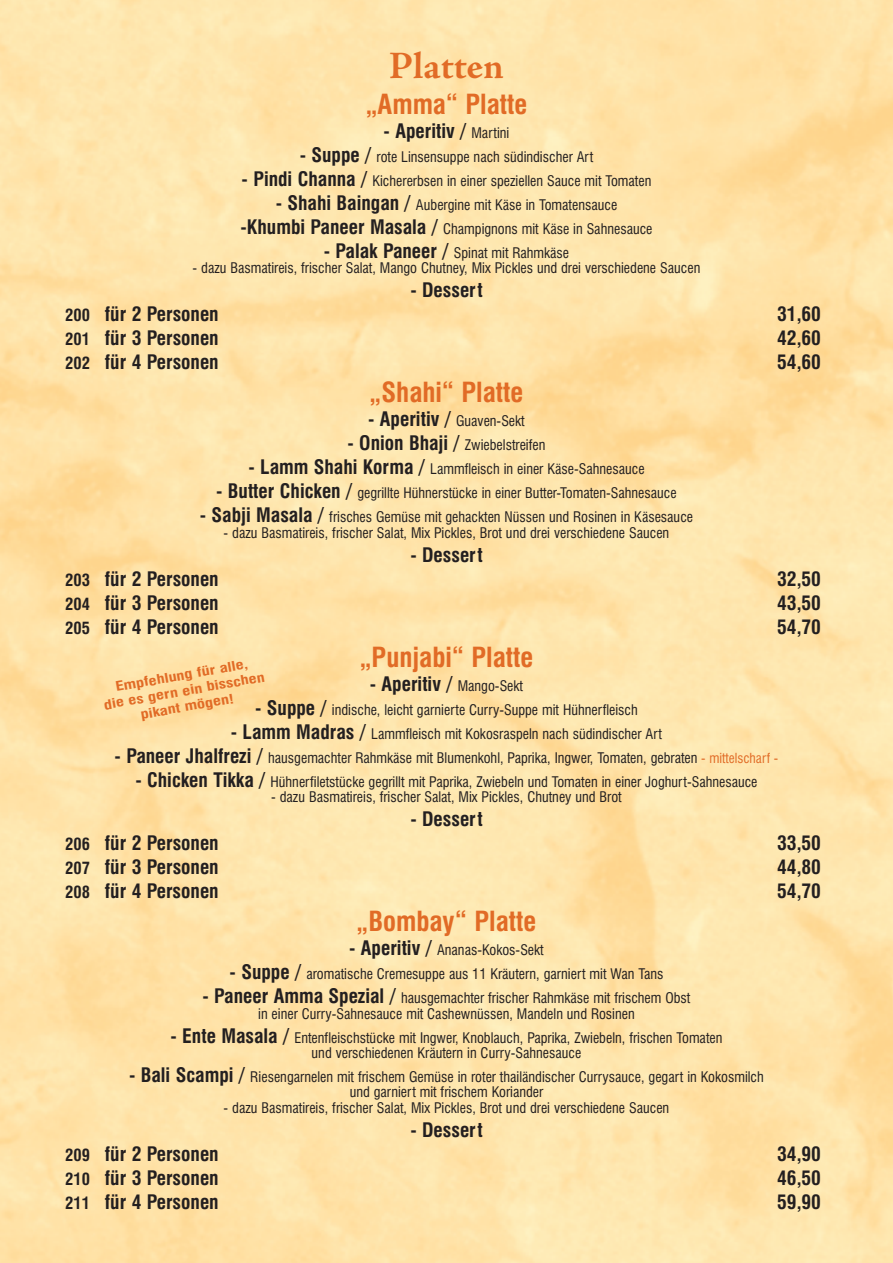
<style>
.page{position:relative;width:893px;height:1263px;background:#fff}
.page>*{position:absolute;margin:0;border:0;box-sizing:border-box;transform-origin:0 0}
.t1{font:700 39px "Adobe Jenson Pro";color:#e16b26}
.t2{font:700 condensed 27px "Swiss 721 BT";color:#e16b26}
.t3{font:700 condensed 19.5px "Swiss 721 BT";color:#231f20}
.t4{font:condensed 14.25px/15.5px "Swiss 721 BT";color:#231f20;text-align:center}
.t5{font:700 condensed 13.05px/15.9px "Swiss 721 BT";color:#e16b26;text-align:center;scale:1.29 1}
.s1{font-weight:400;font-size:14.25px}
.s2{font-weight:700;font-size:19.5px}
.s3{font-size:16.5px}
.s4{font-size:13.5px;color:#e16b26}
</style>
<div class="page">
<h1 class="t1" style="left:389px;top:51px;width:116px">Platten</h1>
<h2 class="t2" style="left:366px;top:93px;width:163px">„Amma“ Platte</h2>
<h3 class="t3" style="left:384px;top:123px;width:127px">- Aperitiv / <span class="s1">Martini</span></h3>
<p class="t4" style="left:300px;top:150px;width:295px"><span class="s2">- Suppe /</span> rote Linsensuppe nach südindischer Art</p>
<p class="t4" style="left:242px;top:174px;width:411px"><span class="s2">- Pindi Channa /</span> Kichererbsen in einer speziellen Sauce mit Tomaten</p>
<p class="t4" style="left:240px;top:194px;width:414px;line-height:24px"><span class="s2">- Shahi Baingan /</span> Aubergine mit Käse in Tomatensauce<br><span class="s2">-Khumbi Paneer Masala /</span> Champignons mit Käse in Sahnesauce</p>
<p class="t4" style="left:324px;top:246px;width:247px"><span class="s2">- Palak Paneer /</span> Spinat mit Rahmkäse</p>
<p class="t4" style="left:193px;top:261px;width:509px">- dazu Basmatireis, frischer Salat, Mango Chutney, Mix Pickles und drei verschiedene Saucen</p>
<h3 class="t3" style="left:410px;top:282px;width:74px">- Dessert</h3>
<h3 class="t3" style="left:65px;top:306px;width:155px"><span class="s3">200</span> für 2 Personen</h3>
<h3 class="t3" style="left:777px;top:306px;width:45px">31,60</h3>
<h3 class="t3" style="left:65px;top:330px;width:155px"><span class="s3">201</span> für 3 Personen</h3>
<h3 class="t3" style="left:777px;top:330px;width:45px">42,60</h3>
<h3 class="t3" style="left:65px;top:354px;width:155px"><span class="s3">202</span> für 4 Personen</h3>
<h3 class="t3" style="left:777px;top:354px;width:45px">54,60</h3>
<h2 class="t2" style="left:370px;top:382px;width:155px">„Shahi“ Platte</h2>
<p class="t4" style="left:368px;top:414px;width:158px"><span class="s2">- Aperitiv /</span> Guaven-Sekt</p>
<p class="t4" style="left:347px;top:438px;width:199px"><span class="s2">- Onion Bhaji /</span> Zwiebelstreifen</p>
<p class="t4" style="left:248px;top:462px;width:398px"><span class="s2">- Lamm Shahi Korma /</span> Lammfleisch in einer Käse-Sahnesauce</p>
<p class="t4" style="left:216px;top:486px;width:462px"><span class="s2">- Butter Chicken /</span> gegrillte Hühnerstücke in einer Butter-Tomaten-Sahnesauce</p>
<p class="t4" style="left:200px;top:510px;width:495px"><span class="s2">- Sabji Masala /</span> frisches Gemüse mit gehackten Nüssen und Rosinen in Käsesauce</p>
<p class="t4" style="left:224px;top:526px;width:447px">- dazu Basmatireis, frischer Salat, Mix Pickles, Brot und drei verschiedene Saucen</p>
<h3 class="t3" style="left:410px;top:547px;width:74px">- Dessert</h3>
<h3 class="t3" style="left:65px;top:571px;width:155px"><span class="s3">203</span> für 2 Personen</h3>
<h3 class="t3" style="left:777px;top:571px;width:45px">32,50</h3>
<h3 class="t3" style="left:65px;top:595px;width:155px"><span class="s3">204</span> für 3 Personen</h3>
<h3 class="t3" style="left:777px;top:595px;width:45px">43,50</h3>
<h3 class="t3" style="left:65px;top:619px;width:155px"><span class="s3">205</span> für 4 Personen</h3>
<h3 class="t3" style="left:777px;top:619px;width:45px">54,70</h3>
<h2 class="t2" style="left:360px;top:646px;width:175px">„Punjabi“ Platte</h2>
<h3 class="t3" style="left:370px;top:676px;width:155px">- Aperitiv / <span class="s1">Mango-Sekt</span></h3>
<p class="t4" style="left:255px;top:703px;width:384px"><span class="s2">- Suppe /</span> indische, leicht garnierte Curry-Suppe mit Hühnerfleisch</p>
<p class="t4" style="left:231px;top:727px;width:433px"><span class="s2">- Lamm Madras /</span> Lammfleisch mit Kokosraspeln nach südindischer Art</p>
<p class="t4" style="left:115px;top:751px;width:665px"><span class="s2">- Paneer Jhalfrezi /</span> hausgemachter Rahmkäse mit Blumenkohl, Paprika, Ingwer, Tomaten, gebraten <span class="s4">- mittelscharf -</span></p>
<p class="t4" style="left:135px;top:775px;width:624px"><span class="s2">- Chicken Tikka /</span> Hühnerfiletstücke gegrillt mit Paprika, Zwiebeln und Tomaten in einer Joghurt-Sahnesauce</p>
<p class="t4" style="left:271px;top:790px;width:352px">- dazu Basmatireis, frischer Salat, Mix Pickles, Chutney und Brot</p>
<h3 class="t3" style="left:410px;top:811px;width:74px">- Dessert</h3>
<h3 class="t3" style="left:65px;top:835px;width:155px"><span class="s3">206</span> für 2 Personen</h3>
<h3 class="t3" style="left:777px;top:835px;width:45px">33,50</h3>
<h3 class="t3" style="left:65px;top:859px;width:155px"><span class="s3">207</span> für 3 Personen</h3>
<h3 class="t3" style="left:777px;top:859px;width:45px">44,80</h3>
<h3 class="t3" style="left:65px;top:883px;width:155px"><span class="s3">208</span> für 4 Personen</h3>
<h3 class="t3" style="left:777px;top:883px;width:45px">54,70</h3>
<h2 class="t2" style="left:357px;top:911px;width:181px">„Bombay“ Platte</h2>
<p class="t4" style="left:349px;top:943px;width:196px"><span class="s2">- Aperitiv /</span> Ananas-Kokos-Sekt</p>
<p class="t4" style="left:230px;top:967px;width:435px"><span class="s2">- Suppe /</span> aromatische Cremesuppe aus 11 Kräutern, garniert mit Wan Tans</p>
<p class="t4" style="left:203px;top:991px;width:489px"><span class="s2">- Paneer Amma Spezial /</span> hausgemachter frischer Rahmkäse mit frischem Obst in einer Curry-Sahnesauce mit Cashewnüssen, Mandeln und Rosinen</p>
<p class="t4" style="left:171px;top:1031px;width:553px"><span class="s2">- Ente Masala /</span> Entenfleischstücke mit Ingwer, Knoblauch, Paprika, Zwiebeln, frischen Tomaten und verschiedenen Kräutern in Curry-Sahnesauce</p>
<p class="t4" style="left:129px;top:1070px;width:636px"><span class="s2">- Bali Scampi /</span> Riesengarnelen mit frischem Gemüse in roter thailändischer Currysauce, gegart in Kokosmilch und garniert mit frischem Koriander</p>
<p class="t4" style="left:224px;top:1101px;width:447px">- dazu Basmatireis, frischer Salat, Mix Pickles, Brot und drei verschiedene Saucen</p>
<h3 class="t3" style="left:410px;top:1122px;width:74px">- Dessert</h3>
<h3 class="t3" style="left:65px;top:1146px;width:155px"><span class="s3">209</span> für 2 Personen</h3>
<h3 class="t3" style="left:777px;top:1146px;width:45px">34,90</h3>
<h3 class="t3" style="left:65px;top:1170px;width:155px"><span class="s3">210</span> für 3 Personen</h3>
<h3 class="t3" style="left:777px;top:1170px;width:45px">46,50</h3>
<h3 class="t3" style="left:65px;top:1194px;width:155px"><span class="s3">211</span> für 4 Personen</h3>
<h3 class="t3" style="left:777px;top:1194px;width:45px">59,90</h3>
<p class="t5" style="left:100px;top:682px;width:128px;rotate:-10deg">Empfehlung für alle,<br>die es gern ein bisschen pikant mögen!</p>
</div>
